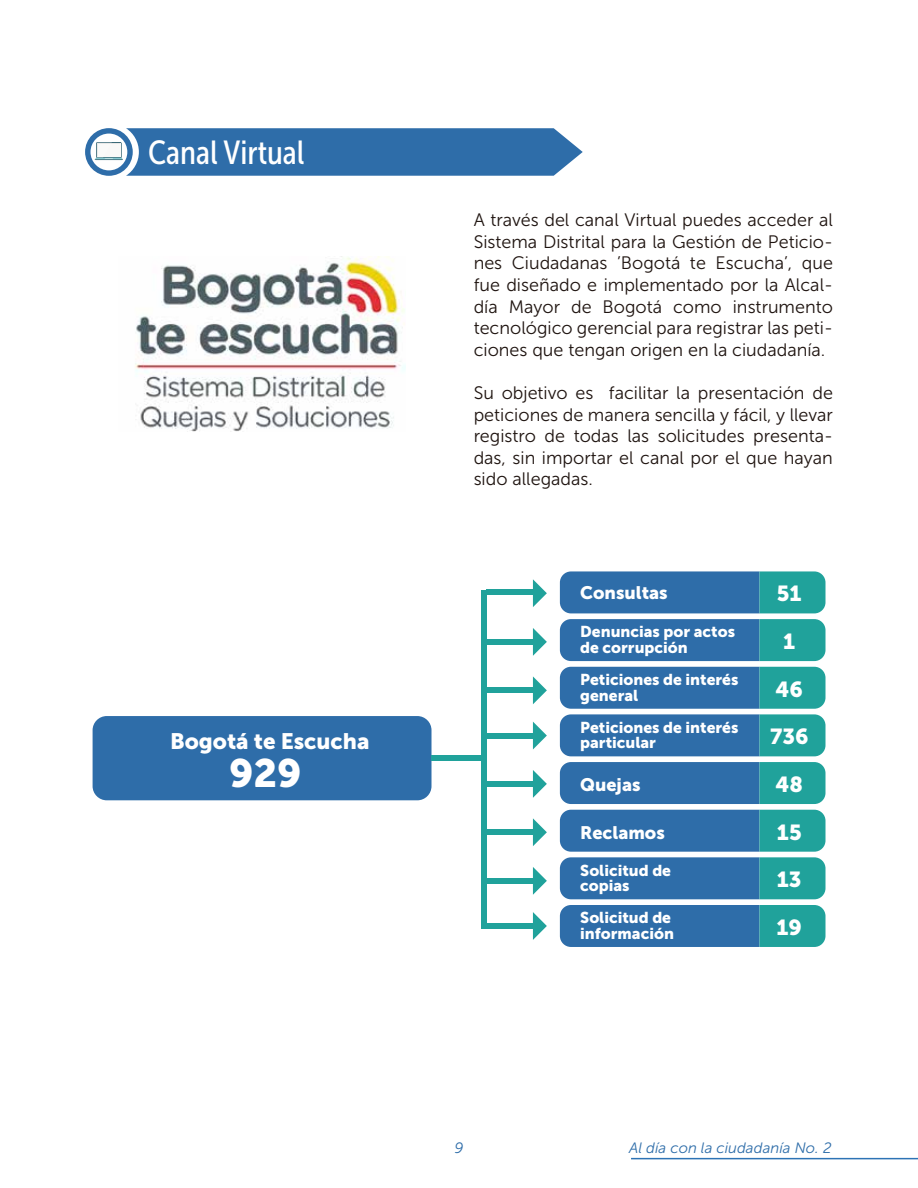
<style>
.page{position:relative;width:918px;height:1188px;background:#fff}
.page>*{position:absolute;margin:0;border:0;box-sizing:border-box;transform-origin:0 0}
.t1{font:39.45px "Museo Sans 900";color:#fff}
.t2{font:33.3px "Museo Sans Condensed 500";color:#fff}
.t3{font:22.2px "Museo Sans 900";color:#fff}
.t4{font:21.75px "Museo Sans 900";color:#fff}
.t5{font:18px/21.6px "Museo Sans 300";color:#1f1410;text-align:justify}
.t6{font:18px "Museo Sans 900";color:#fff}
.t7{font:15.6px/15.6px "Museo Sans 900";color:#fff}
.t8{font:italic 15px "Museo Sans 300";color:#2e6da9}
</style>
<div class="page">
<svg style="left:85px;top:128px;width:48px;height:48px"></svg>
<div style="left:91px;top:134px;width:36px;height:36px;background:#fff;border-radius:50%"></div>
<svg style="left:95px;top:128px;width:488px;height:48px;background:#417ab0"></svg>
<div style="left:93px;top:716px;width:339px;height:84px;background:#2e6da9;border-radius:14px"></div>
<svg style="left:560px;top:667px;width:266px;height:89px;background:#3a84ac"></svg>
<svg style="left:560px;top:571px;width:266px;height:42px;background:#2e7ca7"></svg>
<svg style="left:560px;top:762px;width:266px;height:42px;background:#2c7ba6"></svg>
<svg style="left:560px;top:905px;width:266px;height:42px;background:#2c7ba6"></svg>
<svg style="left:560px;top:810px;width:266px;height:89px;background:#3a84ac"></svg>
<svg style="left:560px;top:619px;width:266px;height:42px;background:#2d7ba6"></svg>
<div style="left:481px;top:590px;width:5px;height:339px;background:#20a29b"></div>
<div style="left:486px;top:590px;width:47px;height:5px;background:#20a29b"></div>
<div style="left:486px;top:639px;width:47px;height:5px;background:#20a29b"></div>
<div style="left:481px;top:781px;width:52px;height:5px;background:#20a29b"></div>
<div style="left:486px;top:688px;width:47px;height:5px;background:#20a29b"></div>
<svg style="left:533px;top:579px;width:14px;height:28px"></svg>
<svg style="left:533px;top:628px;width:14px;height:28px"></svg>
<svg style="left:533px;top:770px;width:14px;height:28px"></svg>
<svg style="left:533px;top:676px;width:14px;height:28px"></svg>
<div style="left:486px;top:733px;width:47px;height:5px;background:#20a29b"></div>
<svg style="left:533px;top:722px;width:14px;height:27px"></svg>
<div style="left:486px;top:830px;width:47px;height:5px;background:#20a29b"></div>
<div style="left:486px;top:878px;width:47px;height:5px;background:#20a29b"></div>
<svg style="left:533px;top:818px;width:14px;height:28px"></svg>
<svg style="left:533px;top:867px;width:14px;height:28px"></svg>
<div style="left:486px;top:923px;width:47px;height:6px;background:#20a29b"></div>
<svg style="left:533px;top:912px;width:14px;height:28px"></svg>
<div style="left:432px;top:756px;width:49px;height:5px;background:#20a29b"></div>
<img style="left:135px;top:256px;width:270px;height:176px">
<hr style="left:631px;top:1158px;width:287px;height:1px;background:#2d73b5">
<h2 class="t2" style="left:148px;top:134px;width:158px">Canal Virtual</h2>
<p class="t3" style="left:170px;top:729px;width:201px">Bogotá te Escucha</p>
<h1 class="t1" style="left:229px;top:750px;width:74px">929</h1>
<p class="t5" style="left:474px;top:209px;width:361px">A través del canal Virtual puedes acceder al Sistema Distrital para la Gestión de Peticio&shy;nes Ciudadanas ’Bogotá te Escucha’, que fue diseñado e implementado por la Alcal&shy;día Mayor de Bogotá como instrumento tecnológico gerencial para registrar las peti&shy;ciones que tengan origen en la ciudadanía.</p>
<p class="t5" style="left:474px;top:382px;width:361px">Su objetivo es facilitar la presentación de peticiones de manera sencilla y fácil, y llevar registro de todas las solicitudes presenta&shy;das, sin importar el canal por el que hayan sido allegadas.</p>
<p class="t6" style="left:580px;top:582px;width:89px">Consultas</p>
<p class="t4" style="left:777px;top:581px;width:26px">51</p>
<p class="t7" style="left:580px;top:624px;width:156px">Denuncias por actos de corrupción</p>
<p class="t4" style="left:783px;top:629px;width:14px">1</p>
<p class="t7" style="left:580px;top:672px;width:160px">Peticiones de interés general</p>
<p class="t4" style="left:776px;top:677px;width:29px">46</p>
<p class="t7" style="left:580px;top:719px;width:160px">Peticiones de interés particular</p>
<p class="t4" style="left:770px;top:724px;width:40px">736</p>
<p class="t6" style="left:580px;top:774px;width:62px">Quejas</p>
<p class="t4" style="left:776px;top:772px;width:29px">48</p>
<p class="t6" style="left:580px;top:822px;width:86px">Reclamos</p>
<p class="t4" style="left:777px;top:820px;width:26px">15</p>
<p class="t7" style="left:580px;top:862px;width:92px">Solicitud de copias</p>
<p class="t4" style="left:777px;top:867px;width:26px">13</p>
<p class="t7" style="left:580px;top:910px;width:95px">Solicitud de información</p>
<p class="t4" style="left:777px;top:915px;width:27px">19</p>
<p class="t8" style="left:454px;top:1139px;width:10px">9</p>
<p class="t8" style="left:629px;top:1139px;width:204px">Al día con la ciudadanía No. 2</p>
</div>
